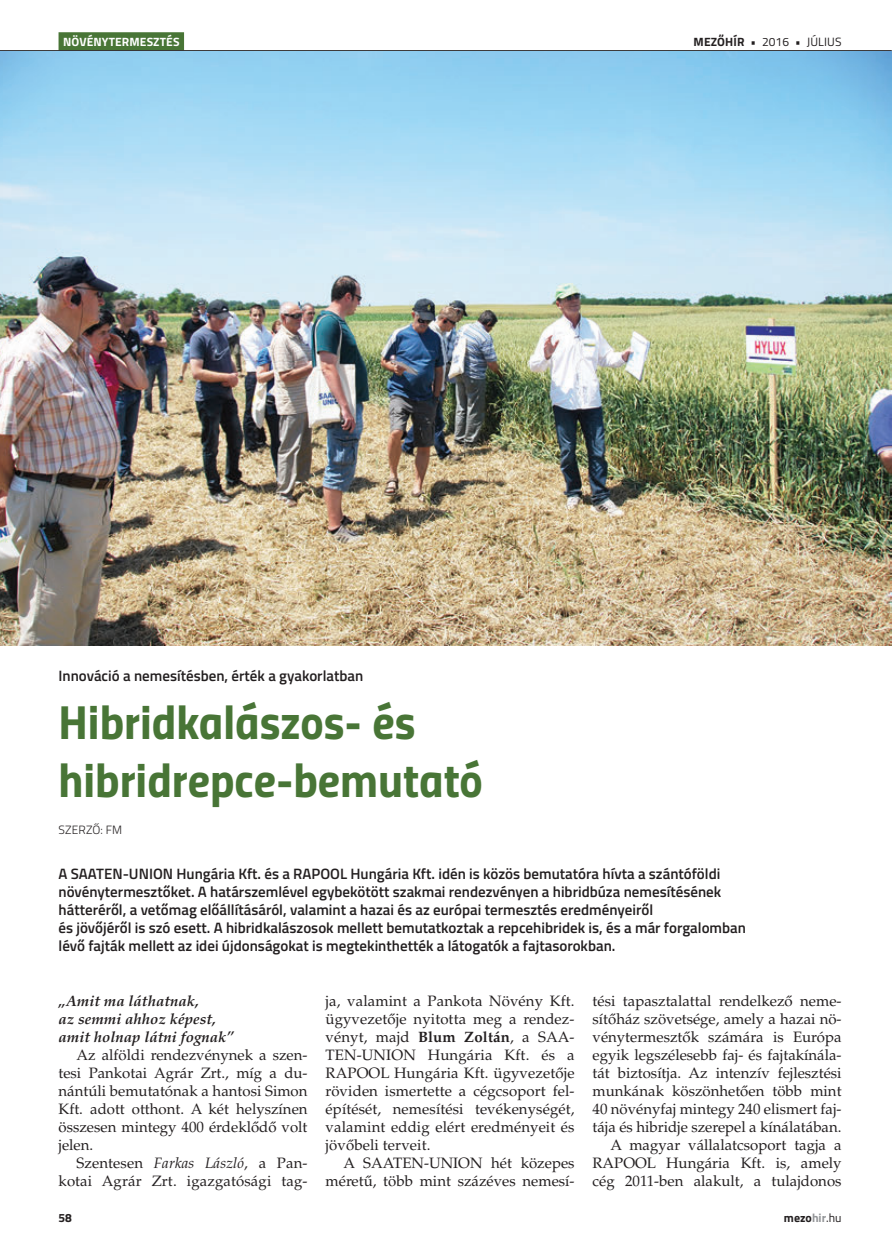
<style>
.page{position:relative;width:892px;height:1259px;background:#fff}
.page>*{position:absolute;margin:0;border:0;box-sizing:border-box;transform-origin:0 0}
.t1{font:48px/57.6px "Titillium Bold Upright";color:#487536}
.t2{font:15px/18px "Palatino LT Std";color:#231f20;text-align:right}
.t3{font:600 15px/18px "Titillium";color:#231f20}
.t4{font:italic 700 15px/18px "Palatino LT Std";color:#231f20}
.t5{font:12px "Titillium";letter-spacing:.01em;color:#231f20}
.t6{font:700 12px "Titillium";letter-spacing:.01em;color:#fff}
.t7{font:700 12px "Titillium";color:#231f20}
.t8{font:300 12px "Titillium";color:#231f20}
.s1{font-weight:700}
.s2{font-style:italic}
.s3{color:#939598}
.s4{font-weight:400}
</style>
<div class="page">
<div style="left:59px;top:32px;width:125px;height:18px;background:#487536"></div>
<hr style="left:0;top:50px;width:891px;height:1px;background:#231f20">
<img style="left:0;top:51px;width:891px;height:594px">
<p class="t6" style="left:63px;top:32px;width:118px">NÖVÉNYTERMESZTÉS</p>
<p class="t5" style="left:694px;top:33px;width:149px"><span class="s1">MEZŐHÍR</span> • 2016 • JÚLIUS</p>
<p class="t3" style="left:59px;top:666px;width:306px">Innováció a nemesítésben, érték a gyakorlatban</p>
<h1 class="t1" style="left:59px;top:690px;width:426px">Hibridkalászos- és hibridrepce-bemutató</h1>
<p class="t8" style="left:59px;top:820px;width:65px">SZERZŐ: FM</p>
<p class="t3" style="left:59px;top:864px;width:689px">A SAATEN-UNION Hungária Kft. és a RAPOOL Hungária Kft. idén is közös bemutatóra hívta a szántóföldi növénytermesztőket. A határszemlével egybekötött szakmai rendezvényen a hibridbúza nemesítésének hátteréről, a vetőmag előállításáról, valamint a hazai és az európai termesztés eredményeiről<br>és jövőjéről is szó esett. A hibridkalászosok mellett bemutatkoztak a repcehibridek is, és a már forgalomban lévő fajták mellett az idei újdonságokat is megtekinthették a látogatók a fajtasorokban.</p>
<p class="t4" style="left:59px;top:991px;width:177px">„Amit ma láthatnak,<br>az semmi ahhoz képest, amit holnap látni fognak”</p>
<p class="t2" style="left:59px;top:1045px;width:251px;text-align:justify;text-indent:18px">Az alföldi rendezvénynek a szen&shy;tesi Pankotai Agrár Zrt., míg a du&shy;nántúli bemutatónak a hantosi Simon Kft. adott otthont. A két helyszínen összesen mintegy 400 érdeklődő volt jelen.</p>
<p class="t2" style="left:59px;top:1153px;width:251px">Szentesen <span class="s2">Farkas László</span>, a Pan&shy;kotai Agrár Zrt. igazgatósági tag-</p>
<p class="t2" style="left:326px;top:991px;width:251px;text-align:justify">ja, valamint a Pankota Növény Kft. ügyvezetője nyitotta meg a rendez&shy;vényt, majd <span class="s1">Blum Zoltán</span>, a SAA-TEN-UNION Hungária Kft. és a RAPOOL Hungária Kft. ügyvezetője röviden ismertette a cégcsoport fel&shy;építését, nemesítési tevékenységét, valamint eddig elért eredményeit és jövőbeli terveit.</p>
<p class="t2" style="left:326px;top:1153px;width:250px">A SAATEN-UNION hét közepes méretű, több mint százéves nemesí-</p>
<p class="t2" style="left:593px;top:991px;width:251px">tési tapasztalattal rendelkező neme&shy;sítőház szövetsége, amely a hazai nö&shy;vénytermesztők számára is Európa egyik legszélesebb faj- és fajtakínála&shy;tát biztosítja. Az intenzív fejlesztési munkának köszönhetően több mint 40 növényfaj mintegy 240 elismert faj&shy;tája és hibridje szerepel a kínálatában.<br>A magyar vállalatcsoport tagja a RAPOOL Hungária Kft. is, amely cég 2011-ben alakult, a tulajdonos</p>
<p class="t7" style="left:59px;top:1208px;width:15px">58</p>
<p class="t7" style="left:784px;top:1208px;width:59px">mezo<span class="s3">hir</span><span class="s4">.hu</span></p>
</div>
